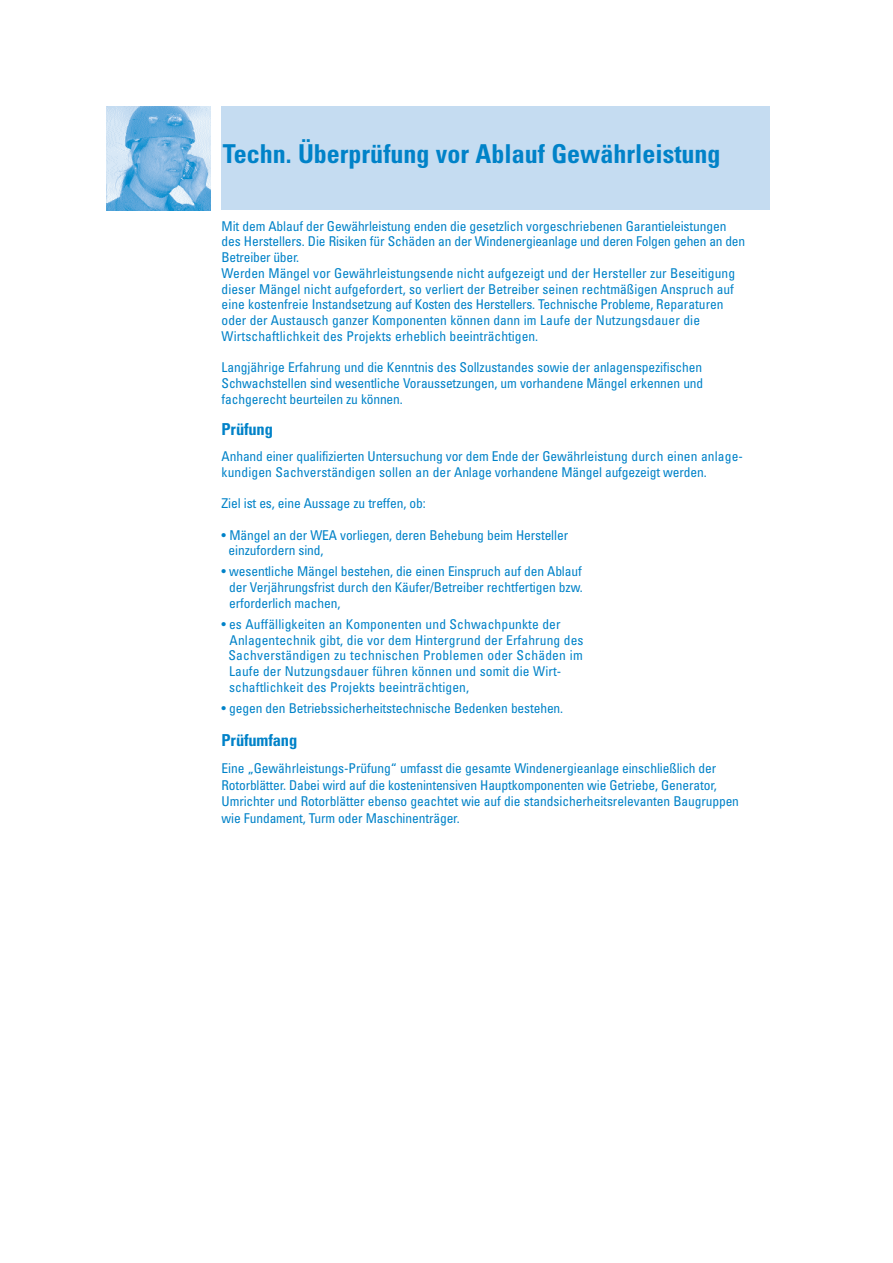
<style>
.page{position:relative;width:893px;height:1263px;background:#fff}
.page>*{position:absolute;margin:0;border:0;box-sizing:border-box;transform-origin:0 0}
.t1{font:700 condensed 26.1px "Univers";color:#0082c8}
.t2{font:700 condensed 16.5px "Univers";letter-spacing:-.01em;color:#0082c8}
.t3{font:condensed 13.5px/15.8px "Univers";letter-spacing:-.005em;color:#0082c8}
</style>
<div class="page">
<div style="left:221px;top:106px;width:548px;height:104px;background:#c5dcf1"></div>
<img style="left:106px;top:106px;width:104px;height:104px">
<h1 class="t1" style="left:223px;top:144px;width:499px">Techn. Überprüfung vor Ablauf Gewährleistung</h1>
<p class="t3" style="left:222px;top:219px;width:525px">Mit dem Ablauf der Gewährleistung enden die gesetzlich vorgeschriebenen Garantieleistungen des Herstellers. Die Risiken für Schäden an der Windenergieanlage und deren Folgen gehen an den Betreiber über.<br>Werden Mängel vor Gewährleistungsende nicht aufgezeigt und der Hersteller zur Beseitigung dieser Mängel nicht aufgefordert, so verliert der Betreiber seinen rechtmäßigen Anspruch auf eine kostenfreie Instandsetzung auf Kosten des Herstellers. Technische Probleme, Reparaturen oder der Austausch ganzer Komponenten können dann im Laufe der Nutzungsdauer die Wirtschaftlichkeit des Projekts erheblich beeinträchtigen.</p>
<p class="t3" style="left:222px;top:361px;width:483px;text-align:justify">Langjährige Erfahrung und die Kenntnis des Sollzustandes sowie der anlagenspezifischen Schwachstellen sind wesentliche Voraussetzungen, um vorhandene Mängel erkennen und fachgerecht beurteilen zu können.</p>
<p class="t2" style="left:222px;top:423px;width:53px">Prüfung</p>
<p class="t3" style="left:222px;top:449px;width:523px">Anhand einer qualifizierten Untersuchung vor dem Ende der Gewährleistung durch einen anlage&shy;kundigen Sachverständigen sollen an der Anlage vorhandene Mängel aufgezeigt werden.</p>
<p class="t3" style="left:222px;top:496px;width:206px">Ziel ist es, eine Aussage zu treffen, ob:</p>
<p class="t3" style="left:229px;top:528px;width:341px;text-indent:-7px">• Mängel an der WEA vorliegen, deren Behebung beim Hersteller einzufordern sind,</p>
<p class="t3" style="left:229px;top:565px;width:355px;text-align:justify;text-indent:-8px">• wesentliche Mängel bestehen, die einen Einspruch auf den Ablauf der Verjährungsfrist durch den Käufer/Betreiber rechtfertigen bzw. erforderlich machen,</p>
<p class="t3" style="left:228px;top:617px;width:357px;text-indent:-7px">• es Auffälligkeiten an Komponenten und Schwachpunkte der Anlagentechnik gibt, die vor dem Hintergrund der Erfahrung des Sachverständigen zu technischen Problemen oder Schäden im Laufe der Nutzungsdauer führen können und somit die Wirt&shy;schaftlichkeit des Projekts beeinträchtigen,</p>
<p class="t3" style="left:222px;top:701px;width:343px">• gegen den Betriebssicherheitstechnische Bedenken bestehen.</p>
<p class="t2" style="left:222px;top:734px;width:77px">Prüfumfang</p>
<p class="t3" style="left:222px;top:761px;width:519px;line-height:16.5px">Eine „Gewährleistungs-Prüfung“ umfasst die gesamte Windenergieanlage einschließlich der Rotorblätter. Dabei wird auf die kostenintensiven Hauptkomponenten wie Getriebe, Generator, Umrichter und Rotorblätter ebenso geachtet wie auf die standsicherheitsrelevanten Baugruppen wie Fundament, Turm oder Maschinenträger.</p>
</div>
